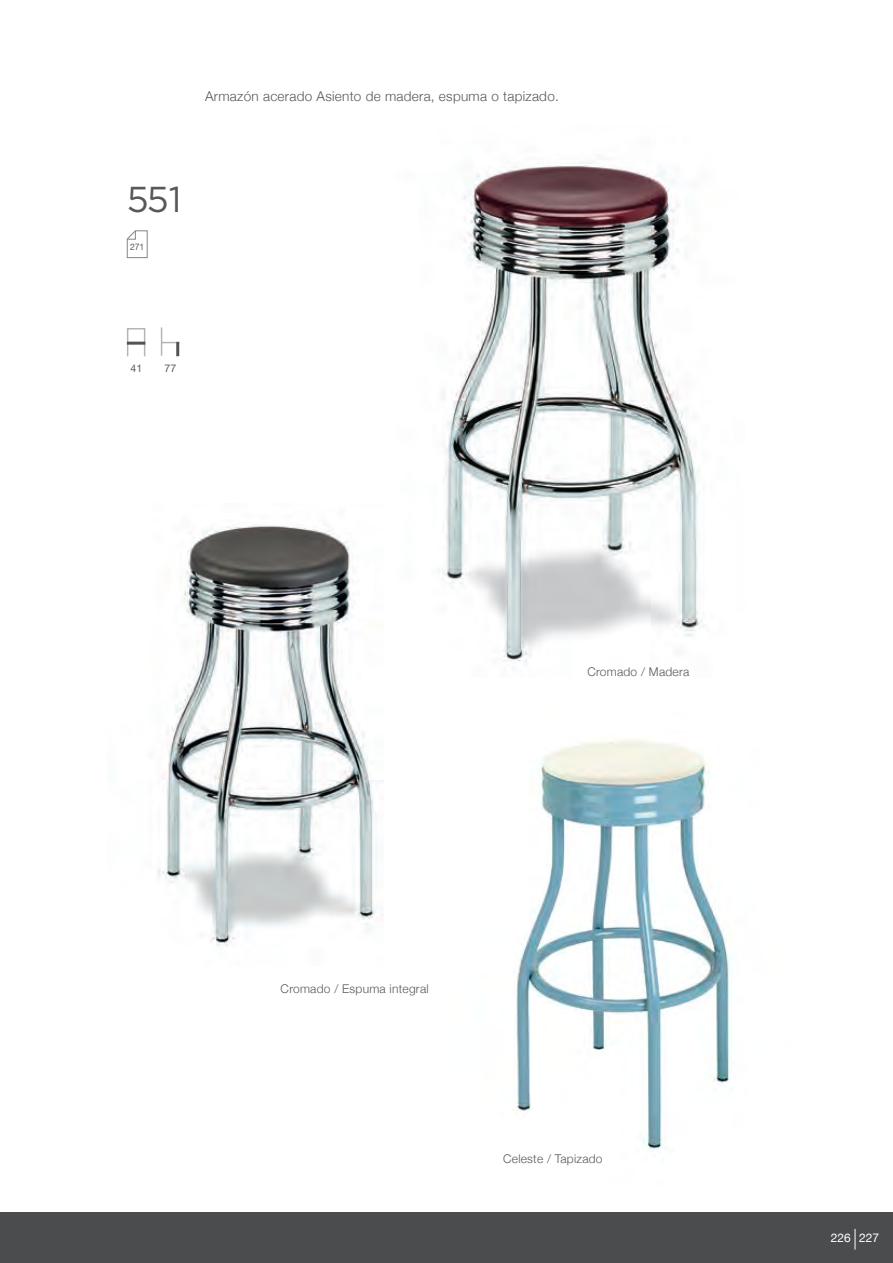
<style>
.page{position:relative;width:893px;height:1263px;background:#fff}
.page>*{position:absolute;margin:0;border:0;box-sizing:border-box;transform-origin:0 0}
.t1{font:36px "Gotham";color:#57585a}
.t2{font:300 13.5px "Helvetica Neue";letter-spacing:.02em;color:#57585a}
.t3{font:300 12px "Helvetica Neue";letter-spacing:.02em;color:#57585a}
.t4{font:12px "Helvetica Neue";color:#fff}
.t5{font:10.5px "Helvetica Neue";color:#57585a}
.t6{font:9px "Helvetica Neue";color:#57585a;scale:.95 1}
</style>
<div class="page">
<div style="left:0;top:1212px;width:893px;height:51px;background:#4b4c4d"></div>
<svg style="left:855px;top:1229px;width:1px;height:20px"></svg>
<img style="left:439px;top:161px;width:266px;height:502px">
<img style="left:158px;top:524px;width:226px;height:423px">
<img style="left:513px;top:739px;width:218px;height:413px">
<svg style="left:126px;top:230px;width:22px;height:28px"></svg>
<svg style="left:127px;top:328px;width:18px;height:28px"></svg>
<svg style="left:161px;top:327px;width:18px;height:29px"></svg>
<hr style="left:176px;top:342px;width:3px;height:14px;background:#0c0806">
<hr style="left:127px;top:342px;width:18px;height:3px;background:#0c0806">
<p class="t2" style="left:205px;top:85px;width:355px">Armazón acerado Asiento de madera, espuma o tapizado.</p>
<p class="t1" style="left:127px;top:177px;width:56px">551</p>
<p class="t6" style="left:130px;top:241px;width:17px">271</p>
<p class="t5" style="left:131px;top:361px;width:13px">41</p>
<p class="t5" style="left:165px;top:361px;width:13px">77</p>
<p class="t3" style="left:587px;top:662px;width:103px">Cromado / Madera</p>
<p class="t3" style="left:281px;top:979px;width:150px">Cromado / Espuma integral</p>
<p class="t3" style="left:503px;top:1149px;width:101px">Celeste / Tapizado</p>
<p class="t4" style="left:831px;top:1229px;width:50px">226 227</p>
</div>
